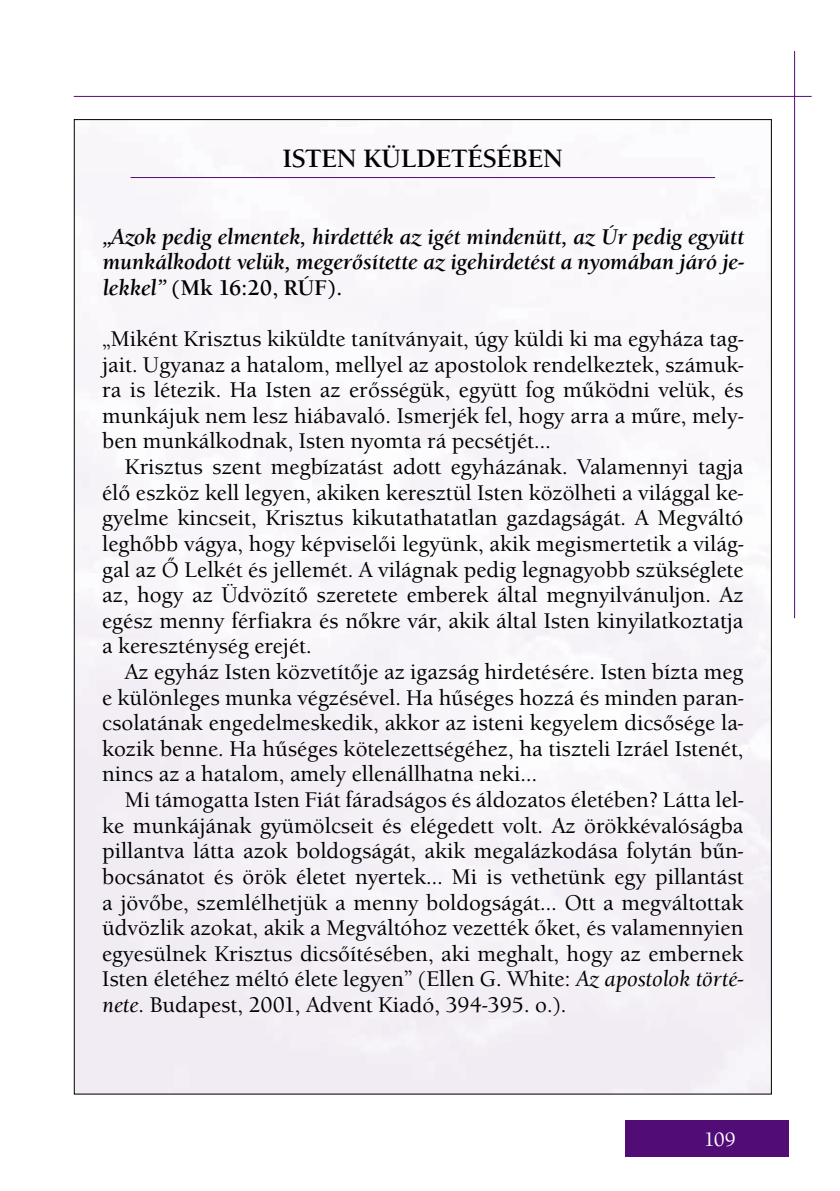
<style>
.page{position:relative;width:840px;height:1191px;background:#fff}
.page>*{position:absolute;margin:0;border:0;box-sizing:border-box;transform-origin:0 0}
.t1{font:700 26px "Berkeley Old Sty Itc TEE";color:#000}
.t2{font:500 22px/25.6px "Berkeley Old Sty Itc TEE";color:#000;text-align:justify}
.t3{font:italic 700 22px/25.6px "Berkeley Old Sty Itc TEE";color:#000;text-align:justify}
.t4{font:500 20px "Berkeley Old Sty Itc TEE";color:#fff}
.s1{font-style:normal}
.s2{font-style:italic}
</style>
<div class="page">
<div style="left:624px;top:1120px;width:164px;height:37px;background:#510c76"></div>
<hr style="left:74px;top:96px;width:737px;height:1px;background:#510c76">
<hr style="left:793px;top:51px;width:1px;height:567px;background:#510c76">
<img style="left:76px;top:177px;width:693px;height:915px">
<hr style="left:130px;top:177px;width:584px;height:1px;background:#510c76">
<p class="t1" style="left:282px;top:143px;width:281px">ISTEN KÜLDETÉSÉBEN</p>
<p class="t3" style="left:102px;top:224px;width:643px">„Azok pedig elmentek, hirdették az igét mindenütt, az Úr pedig együtt munkálkodott velük, megerősítette az igehirdetést a nyomában járó je&shy;lekkel” <span class="s1">(Mk 16:20, RÚF).</span></p>
<p class="t2" style="left:102px;top:326px;width:642px">„Miként Krisztus kiküldte tanítványait, úgy küldi ki ma egyháza tag&shy;jait. Ugyanaz a hatalom, mellyel az apostolok rendelkeztek, számuk&shy;ra is létezik. Ha Isten az erősségük, együtt fog működni velük, és munkájuk nem lesz hiábavaló. Ismerjék fel, hogy arra a műre, mely&shy;ben munkálkodnak, Isten nyomta rá pecsétjét…</p>
<p class="t2" style="left:102px;top:454px;width:642px;text-indent:23px">Krisztus szent megbízatást adott egyházának. Valamennyi tagja élő eszköz kell legyen, akiken keresztül Isten közölheti a világgal ke&shy;gyelme kincseit, Krisztus kikutathatatlan gazdagságát. A Megváltó leghőbb vágya, hogy képviselői legyünk, akik megismertetik a világ&shy;gal az Ő Lelkét és jellemét. A világnak pedig legnagyobb szükséglete az, hogy az Üdvözítő szeretete emberek által megnyilvánuljon. Az egész menny férfiakra és nőkre vár, akik által Isten kinyilatkoztatja a kereszténység erejét.</p>
<p class="t2" style="left:102px;top:659px;width:642px;text-indent:23px">Az egyház Isten közvetítője az igazság hirdetésére. Isten bízta meg e különleges munka végzésével. Ha hűséges hozzá és minden paran&shy;csolatának engedelmeskedik, akkor az isteni kegyelem dicsősége la&shy;kozik benne. Ha hűséges kötelezettségéhez, ha tiszteli Izráel Istenét, nincs az a hatalom, amely ellenállhatna neki…</p>
<p class="t2" style="left:102px;top:787px;width:642px;text-indent:23px">Mi támogatta Isten Fiát fáradságos és áldozatos életében? Látta lel&shy;ke munkájának gyümölcseit és elégedett volt. Az örökkévalóságba pillantva látta azok boldogságát, akik megalázkodása folytán bűn&shy;bocsánatot és örök életet nyertek… Mi is vethetünk egy pillantást a jövőbe, szemlélhetjük a menny boldogságát… Ott a megváltottak üdvözlik azokat, akik a Megváltóhoz vezették őket, és valamennyien egyesülnek Krisztus dicsőítésében, aki meghalt, hogy az embernek Isten életéhez méltó élete legyen” (Ellen G. White: <span class="s2">Az apostolok törté&shy;nete</span>. Budapest, 2001, Advent Kiadó, 394-395. o.).</p>
<p class="t4" style="left:703px;top:1128px;width:33px">109</p>
</div>
